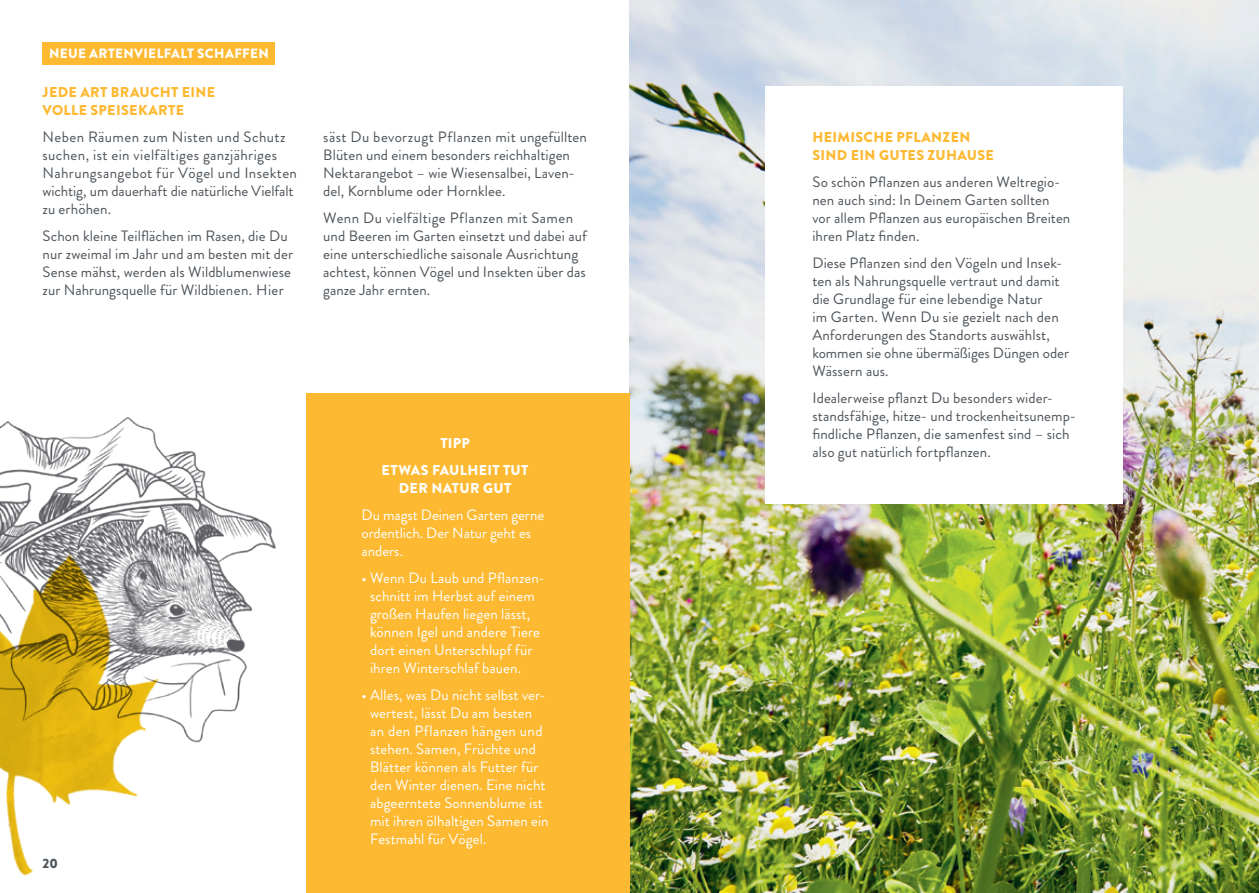
<style>
.page{position:relative;width:1259px;height:893px;background:#fff}
.page>*{position:absolute;margin:0;border:0;box-sizing:border-box;transform-origin:0 0}
.t1{font:15px/18px "Brandon Grotesque";letter-spacing:.005em;color:#4d545a}
.t2{font:15px/18px "Brandon Grotesque";letter-spacing:.005em;color:#fff}
.t3{font:900 14.25px/18px "Brandon Grotesque";letter-spacing:.025em;color:#fdb931}
.t4{font:900 14.25px/27px "Brandon Grotesque";letter-spacing:.02em;color:#fff;text-align:center}
.t5{font:900 13.5px "Brandon Grotesque";letter-spacing:.025em;color:#fff}
.t6{font:900 13.5px "Brandon Grotesque";color:#4d545a}
</style>
<div class="page">
<img style="left:0;top:761px;width:138px;height:115px">
<div style="left:43px;top:43px;width:232px;height:22px;background:#fdb931"></div>
<img style="left:629px;top:0;width:630px;height:893px">
<div style="left:765px;top:87px;width:358px;height:417px;background:#fff"></div>
<div style="left:306px;top:394px;width:323px;height:499px;background:#fdb931"></div>
<img style="left:0;top:393px;width:424px;height:368px">
<p class="t5" style="left:49px;top:44px;width:221px">NEUE ARTENVIELFALT SCHAFFEN</p>
<p class="t3" style="left:43px;top:83px;width:174px">JEDE ART BRAUCHT EINE<br>VOLLE SPEISEKARTE</p>
<p class="t1" style="left:43px;top:128px;width:256px">Neben Räumen zum Nisten und Schutz suchen, ist ein vielfältiges ganzjähriges Nahrungsangebot für Vögel und Insekten wichtig, um dauerhaft die natürliche Vielfalt zu erhöhen.</p>
<p class="t1" style="left:43px;top:227px;width:252px">Schon kleine Teilflächen im Rasen, die Du nur zweimal im Jahr und am besten mit der Sense mähst, werden als Wildblumenwiese zur Nahrungsquelle für Wildbienen. Hier</p>
<p class="t1" style="left:323px;top:128px;width:265px">säst Du bevorzugt Pflanzen mit ungefüllten Blüten und einem besonders reichhaltigen Nektarangebot – wie Wiesensalbei, Laven&shy;del, Kornblume oder Hornklee.</p>
<p class="t1" style="left:323px;top:209px;width:265px">Wenn Du vielfältige Pflanzen mit Samen und Beeren im Garten einsetzt und dabei auf eine unterschiedliche saisonale Ausrichtung achtest, können Vögel und Insekten über das ganze Jahr ernten.</p>
<p class="t6" style="left:43px;top:854px;width:17px">20</p>
<p class="t4" style="left:382px;top:429px;width:148px">TIPP<br>ETWAS FAULHEIT TUT</p>
<p class="t4" style="left:399px;top:474px;width:114px">DER NATUR GUT</p>
<p class="t2" style="left:361px;top:506px;width:184px">Du magst Deinen Garten gerne ordentlich. Der Natur geht es anders.</p>
<p class="t2" style="left:370px;top:569px;width:176px;text-indent:-9px">• Wenn Du Laub und Pflanzen&shy;schnitt im Herbst auf einem großen Haufen liegen lässt, können Igel und andere Tiere dort einen Unterschlupf für ihren Winterschlaf bauen.</p>
<p class="t2" style="left:370px;top:686px;width:180px;text-indent:-9px">• Alles, was Du nicht selbst ver&shy;wertest, lässt Du am besten an den Pflanzen hängen und stehen. Samen, Früchte und<br>Blätter können als Futter für den Winter dienen. Eine nicht abgeerntete Sonnenblume ist mit ihren ölhaltigen Samen ein<br>Festmahl für Vögel.</p>
<p class="t3" style="left:812px;top:128px;width:183px">HEIMISCHE PFLANZEN<br>SIND EIN GUTES ZUHAUSE</p>
<p class="t1" style="left:812px;top:173px;width:259px">So schön Pflanzen aus anderen Weltregio&shy;nen auch sind: In Deinem Garten sollten vor allem Pflanzen aus europäischen Breiten ihren Platz finden.</p>
<p class="t1" style="left:812px;top:254px;width:258px">Diese Pflanzen sind den Vögeln und Insek&shy;ten als Nahrungsquelle vertraut und damit die Grundlage für eine lebendige Natur<br>im Garten. Wenn Du sie gezielt nach den Anforderungen des Standorts auswählst, kommen sie ohne übermäßiges Düngen oder Wässern aus.</p>
<p class="t1" style="left:812px;top:389px;width:265px">Idealerweise pflanzt Du besonders wider&shy;standsfähige, hitze- und trockenheitsunemp&shy;findliche Pflanzen, die samenfest sind – sich also gut natürlich fortpflanzen.</p>
</div>
